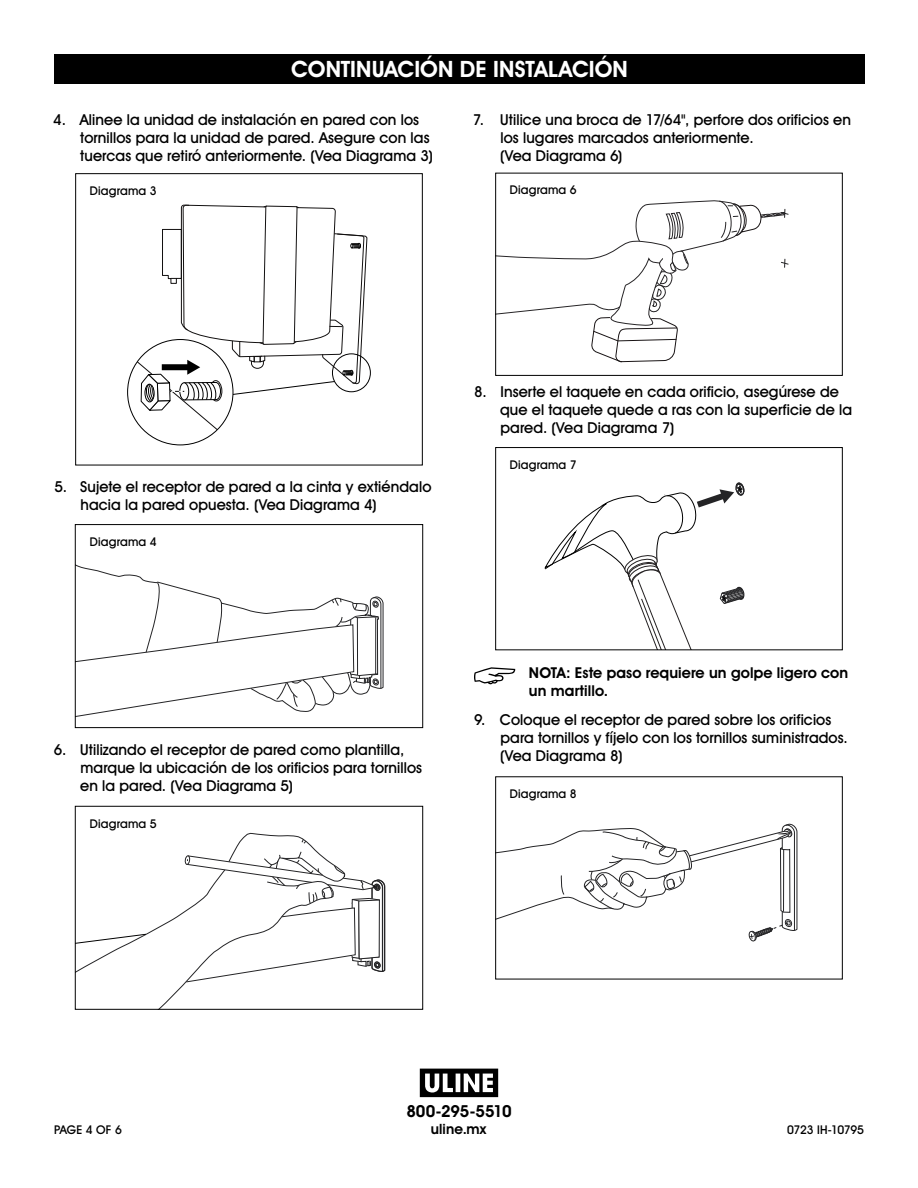
<style>
.page{position:relative;width:918px;height:1188px;background:#fff}
.page>*{position:absolute;margin:0;border:0;box-sizing:border-box;transform-origin:0 0}
.t1{font:700 22.5px "Uline Two Knine";letter-spacing:.005em;color:#fff}
.t2{font:700 16.5px "Uline Two Knine";letter-spacing:-.015em;color:#000}
.t3{font:15px/18px "Uline Two Knine";letter-spacing:.005em;color:#000}
.t4{font:700 15px/18px "Uline Two Knine";letter-spacing:.005em;color:#000}
.t5{font:700 14.25px "Uline Two Knine";letter-spacing:.01em;color:#000}
.t6{font:12px "Uline Two Knine";letter-spacing:.015em;color:#000}
.t7{font:12px "Uline Two Knine";letter-spacing:-.025em;color:#000}
</style>
<div class="page">
<svg style="left:474px;top:667px;width:41px;height:17px"></svg>
<div style="left:55px;top:54px;width:810px;height:30px;background:#000"></div>
<div style="left:332px;top:353px;width:39px;height:39px;border:1px solid #000;border-radius:50%"></div>
<svg style="left:128px;top:204px;width:240px;height:241px"></svg>
<div style="left:75px;top:173px;width:348px;height:292px;border:1px solid #000"></div>
<svg style="left:544px;top:483px;width:201px;height:165px"></svg>
<div style="left:495px;top:447px;width:348px;height:203px;border:1px solid #000"></div>
<svg style="left:497px;top:824px;width:301px;height:118px"></svg>
<div style="left:495px;top:776px;width:348px;height:203px;border:1px solid #000"></div>
<svg style="left:497px;top:200px;width:292px;height:162px"></svg>
<div style="left:495px;top:173px;width:348px;height:203px;border:1px solid #000"></div>
<svg style="left:77px;top:833px;width:308px;height:175px"></svg>
<div style="left:75px;top:806px;width:348px;height:204px;border:1px solid #000"></div>
<svg style="left:77px;top:565px;width:307px;height:152px"></svg>
<div style="left:75px;top:524px;width:348px;height:204px;border:1px solid #000"></div>
<svg style="left:420px;top:1069px;width:78px;height:28px"></svg>
<h1 class="t1" style="left:291px;top:56px;width:338px">CONTINUACIÓN DE INSTALACIÓN</h1>
<p class="t3" style="left:80px;top:110px;width:354px;text-indent:-27px">4. Alinee la unidad de instalación en pared con los tornillos para la unidad de pared. Asegure con las tuercas que retiró anteriormente. (Vea Diagrama 3)</p>
<p class="t6" style="left:90px;top:183px;width:68px">Diagrama 3</p>
<p class="t3" style="left:500px;top:110px;width:352px;text-indent:-27px">7. Utilice una broca de 17/64", perfore dos orificios en los lugares marcados anteriormente.<br>(Vea Diagrama 6)</p>
<p class="t6" style="left:510px;top:183px;width:68px">Diagrama 6</p>
<p class="t3" style="left:81px;top:477px;width:352px;text-indent:-26px">5. Sujete el receptor de pared a la cinta y extiéndalo hacia la pared opuesta. (Vea Diagrama 4)</p>
<p class="t6" style="left:90px;top:535px;width:68px">Diagrama 4</p>
<p class="t3" style="left:500px;top:383px;width:353px;text-indent:-26px">8. Inserte el taquete en cada orificio, asegúrese de que el taquete quede a ras con la superficie de la pared. (Vea Diagrama 7)</p>
<p class="t6" style="left:510px;top:457px;width:68px">Diagrama 7</p>
<p class="t3" style="left:80px;top:740px;width:343px;text-indent:-26px">6. Utilizando el receptor de pared como plantilla, marque la ubicación de los orificios para tornillos en la pared. (Vea Diagrama 5)</p>
<p class="t6" style="left:90px;top:816px;width:68px">Diagrama 5</p>
<p class="t4" style="left:529px;top:664px;width:321px">NOTA: Este paso requiere un golpe ligero con un martillo.</p>
<p class="t3" style="left:500px;top:710px;width:349px;text-indent:-26px">9. Coloque el receptor de pared sobre los orificios para tornillos y fíjelo con los tornillos suministrados. (Vea Diagrama 8)</p>
<p class="t6" style="left:510px;top:786px;width:68px">Diagrama 8</p>
<p class="t2" style="left:406px;top:1102px;width:107px">800-295-5510</p>
<p class="t5" style="left:431px;top:1120px;width:57px">uline.mx</p>
<p class="t6" style="left:54px;top:1122px;width:69px">PAGE 4 OF 6</p>
<p class="t7" style="left:787px;top:1122px;width:78px">0723 IH-10795</p>
</div>
